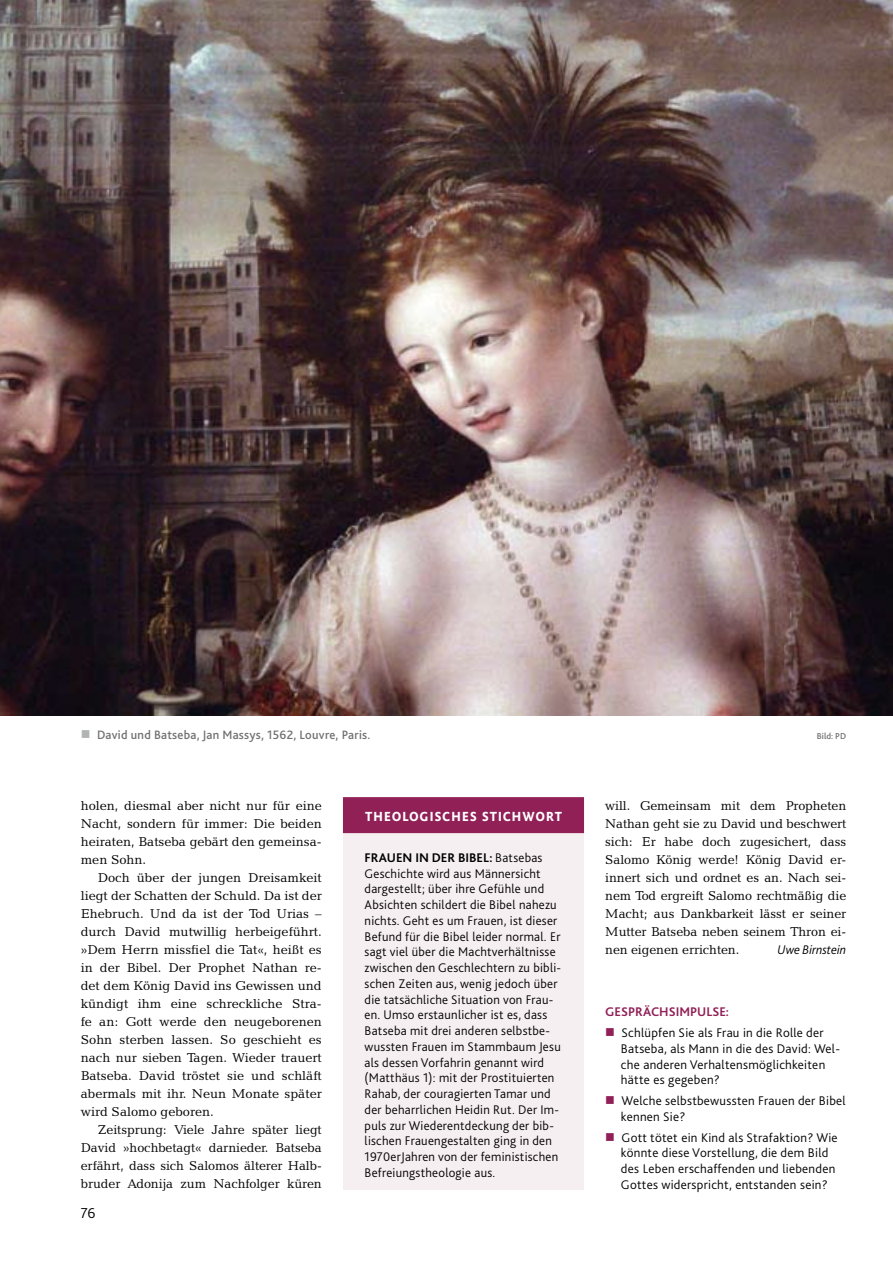
<style>
.page{position:relative;width:893px;height:1263px;background:#fff}
.page>*{position:absolute;margin:0;border:0;box-sizing:border-box;transform-origin:0 0}
.t1{font:700 18.75px "Bliss 2";letter-spacing:.04em;color:#fff;scale:.9 1}
.t2{font:300 15px "Bliss 2";color:#000}
.t3{font:13.2px/18px "Candida BT";color:#000;text-align:justify}
.t4{font:300 13.2px/15.8px "Bliss 2";letter-spacing:.02em;color:#000}
.t5{font:700 13.2px "Bliss 2";color:#912057}
.t6{font:italic 300 13.2px "Bliss 2";color:#000}
.t7{font:700 13.2px "Bliss 2";color:#000}
.t8{font:500 12.75px "Bliss 2";letter-spacing:.02em;color:#707173}
.t9{font:500 9px "Bliss 2";color:#707173}
.s1{color:#b1b3b4}
.s2{font-weight:700}
.s3{color:#912057}
</style>
<div class="page">
<div style="left:343px;top:804px;width:241px;height:386px;background:#f6eff1"></div>
<div style="left:343px;top:797px;width:241px;height:36px;background:#912057"></div>
<img style="left:0;top:0;width:893px;height:716px">
<p class="t8" style="left:81px;top:726px;width:291px"><span class="s1">■</span> David und Batseba, Jan Massys, 1562, Louvre, Paris.</p>
<p class="t9" style="left:817px;top:730px;width:31px">Bild: PD</p>
<p class="t3" style="left:81px;top:796px;width:242px">holen, diesmal aber nicht nur für eine</p>
<p class="t3" style="left:81px;top:814px;width:242px">Nacht, sondern für immer: Die beiden</p>
<p class="t3" style="left:81px;top:832px;width:242px">heiraten, Batseba gebärt den gemeinsa-</p>
<p class="t3" style="left:81px;top:850px;width:67px">men Sohn.</p>
<p class="t3" style="left:98px;top:868px;width:225px">Doch über der jungen Dreisamkeit</p>
<p class="t3" style="left:81px;top:886px;width:242px">liegt der Schatten der Schuld. Da ist der</p>
<p class="t3" style="left:81px;top:904px;width:242px">Ehebruch. Und da ist der Tod Urias –</p>
<p class="t3" style="left:81px;top:922px;width:242px">durch David mutwillig herbeigeführt.</p>
<p class="t3" style="left:81px;top:940px;width:242px">»Dem Herrn missfiel die Tat«, heißt es</p>
<p class="t3" style="left:81px;top:958px;width:242px">in der Bibel. Der Prophet Nathan re-</p>
<p class="t3" style="left:81px;top:976px;width:242px">det dem König David ins Gewissen und</p>
<p class="t3" style="left:81px;top:994px;width:242px">kündigt ihm eine schreckliche Stra-</p>
<p class="t3" style="left:81px;top:1012px;width:242px">fe an: Gott werde den neugeborenen</p>
<p class="t3" style="left:81px;top:1030px;width:242px">Sohn sterben lassen. So geschieht es</p>
<p class="t3" style="left:81px;top:1048px;width:242px">nach nur sieben Tagen. Wieder trauert</p>
<p class="t3" style="left:81px;top:1066px;width:242px">Batseba. David tröstet sie und schläft</p>
<p class="t3" style="left:81px;top:1084px;width:242px">abermals mit ihr. Neun Monate später</p>
<p class="t3" style="left:81px;top:1102px;width:134px">wird Salomo geboren.</p>
<p class="t3" style="left:98px;top:1120px;width:225px">Zeitsprung: Viele Jahre später liegt</p>
<p class="t3" style="left:81px;top:1138px;width:242px">David »hochbetagt« darnieder. Batseba</p>
<p class="t3" style="left:81px;top:1156px;width:242px">erfährt, dass sich Salomos älterer Halb-</p>
<p class="t3" style="left:81px;top:1174px;width:242px">bruder Adonija zum Nachfolger küren</p>
<p class="t2" style="left:81px;top:1204px;width:16px">76</p>
<p class="t1" style="left:365px;top:803px;width:220px">theologisches stichwort</p>
<p class="t7" style="left:365px;top:849px;width:9px">FRAUE</p>
<p class="t4" style="left:365px;top:849px;width:198px;text-indent:38px"><span class="s2">N IN DER BIBEL:</span> Batsebas Geschichte wird aus Männersicht dargestellt; über ihre Gefühle und Absichten schildert die Bibel nahezu nichts. Geht es um Frauen, ist dieser Befund für die Bibel leider normal. Er sagt viel über die Machtverhältnisse zwischen den Geschlechtern zu bibli&shy;schen Zeiten aus, wenig jedoch über die tatsächliche Situation von Frau&shy;en. Umso erstaunlicher ist es, dass Batseba mit drei anderen selbstbe&shy;wussten Frauen im Stammbaum Jesu als dessen Vorfahrin genannt wird (Matthäus 1): mit der Prostituierten Rahab, der couragierten Tamar und der beharrlichen Heidin Rut. Der Im&shy;puls zur Wiederentdeckung der bib&shy;lischen Frauengestalten ging in den 1970erJahren von der feministischen Befreiungstheologie aus.</p>
<p class="t3" style="left:605px;top:796px;width:242px">will. Gemeinsam mit dem Propheten Nathan geht sie zu David und beschwert sich: Er habe doch zugesichert, dass Salomo König werde! König David er&shy;innert sich und ordnet es an. Nach sei&shy;nem Tod ergreift Salomo rechtmäßig die Macht; aus Dankbarkeit lässt er seiner Mutter Batseba neben seinem Thron ei&shy;nen eigenen errichten.</p>
<p class="t6" style="left:777px;top:941px;width:70px">Uwe Birnstein</p>
<p class="t5" style="left:605px;top:1004px;width:100px">GESPRÄCHSIM PULSE</p>
<p class="t5" style="left:726px;top:1004px;width:5px">:</p>
<p class="t4" style="left:621px;top:1024px;width:221px;text-indent:-16px"><span class="s3">■</span> Schlüpfen Sie als Frau in die Rolle der Batseba, als Mann in die des David: Wel&shy;che anderen Verhaltensmöglichkeiten hätte es gegeben?</p>
<p class="t4" style="left:621px;top:1092px;width:226px;text-indent:-16px"><span class="s3">■</span> Welche selbstbewussten Frauen der Bibel kennen Sie?</p>
<p class="t4" style="left:621px;top:1129px;width:218px;text-indent:-16px"><span class="s3">■</span> Gott tötet ein Kind als Strafaktion? Wie könnte diese Vorstellung, die dem Bild des Leben erschaffenden und liebenden Gottes widerspricht, entstanden sein?</p>
</div>
